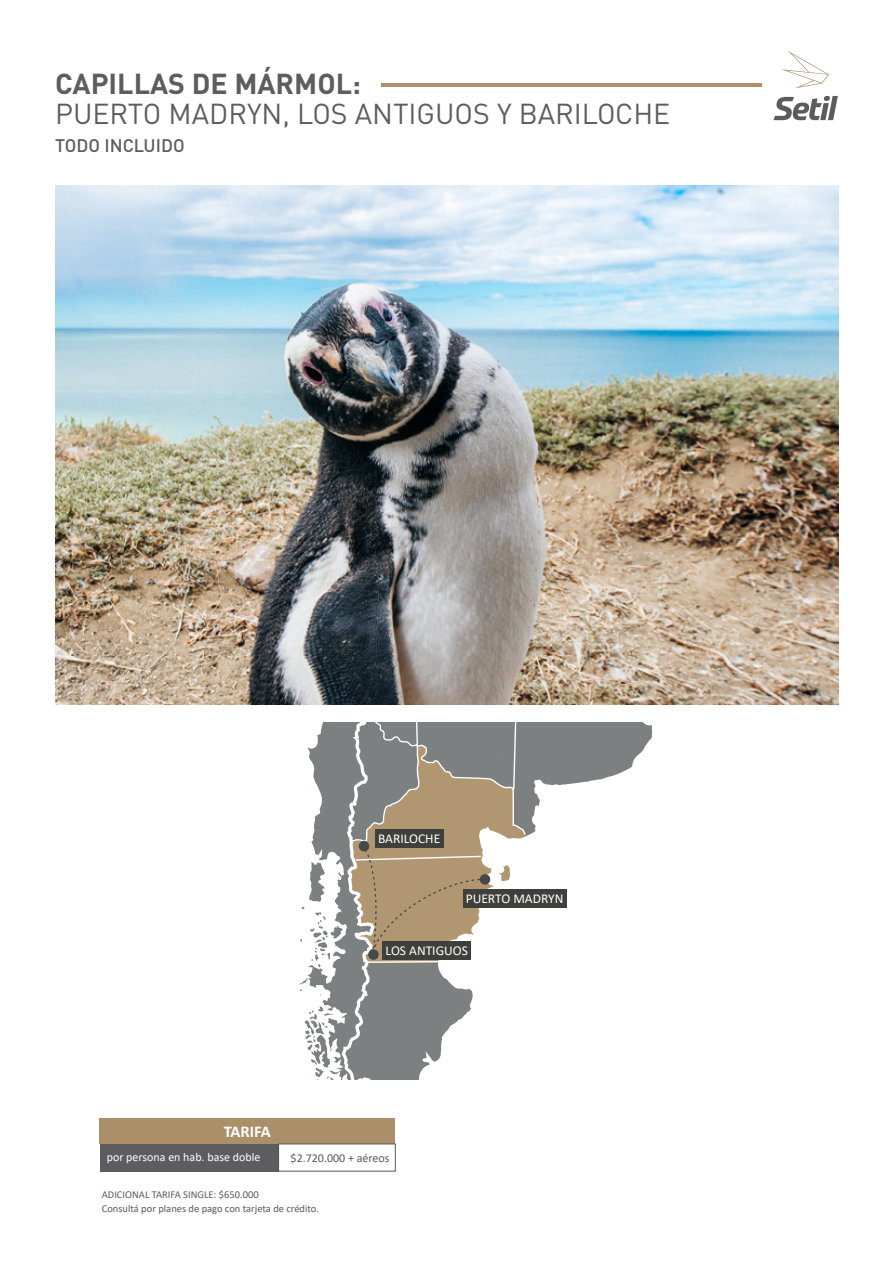
<style>
.page{position:relative;width:893px;height:1263px;background:#fff}
.page>*{position:absolute;margin:0;border:0;box-sizing:border-box;transform-origin:0 0}
.t1{font:28.5px "DIN Pro";color:#5d5c5f}
.t2{font:700 28.5px "DIN Pro";color:#5d5c5f}
.t3{font:500 18px "DIN Pro";color:#5d5c5f}
.t4{font:700 16.5px "Calibri";color:#fff}
.t5{font:13.5px "Calibri";color:#fff}
.t6{font:12px "Calibri";color:#fff}
.t7{font:12px "Calibri";color:#595a5c}
.t8{font:10.5px/13.5px "Calibri";color:#595a5c}
</style>
<div class="page">
<hr style="left:381px;top:83px;width:380px;height:3px;background:#ad9069">
<svg style="left:782px;top:51px;width:47px;height:37px"></svg>
<svg style="left:773px;top:96px;width:65px;height:24px"></svg>
<svg style="left:299px;top:722px;width:353px;height:263px"></svg>
<svg style="left:300px;top:722px;width:227px;height:358px"></svg>
<div style="left:382px;top:941px;width:89px;height:18px;background:#3f3f3c"></div>
<div style="left:463px;top:890px;width:103px;height:18px;background:#3f3f3c"></div>
<div style="left:375px;top:830px;width:69px;height:18px;background:#3f3f3c"></div>
<img style="left:55px;top:185px;width:783px;height:519px">
<div style="left:100px;top:1118px;width:295px;height:26px;background:#ab8f69"></div>
<div style="left:100px;top:1144px;width:179px;height:27px;background:#5d5c5f"></div>
<h1 class="t2" style="left:55px;top:60px;width:307px">CAPILLAS DE MÁRMOL:</h1>
<h1 class="t1" style="left:55px;top:91px;width:617px">PUERTO MADRYN, LOS ANTIGUOS Y BARILOCHE</h1>
<h2 class="t3" style="left:55px;top:131px;width:131px">TODO INCLUIDO</h2>
<p class="t5" style="left:378px;top:829px;width:64px">BARILOCHE</p>
<p class="t5" style="left:466px;top:889px;width:99px">PUERTO MADRYN</p>
<p class="t5" style="left:386px;top:941px;width:84px">LOS ANTIGUOS</p>
<h3 class="t4" style="left:224px;top:1119px;width:49px">TARIFA</h3>
<p class="t6" style="left:107px;top:1148px;width:155px">por persona en hab. base doble</p>
<p class="t8" style="left:102px;top:1187px;width:219px">ADICIONAL TARIFA SINGLE: $650.000<br>Consultá por planes de pago con tarjeta de crédito.</p>
<p class="t7" style="left:291px;top:1150px;width:100px">$2.720.000 + aéreos</p>
</div>
